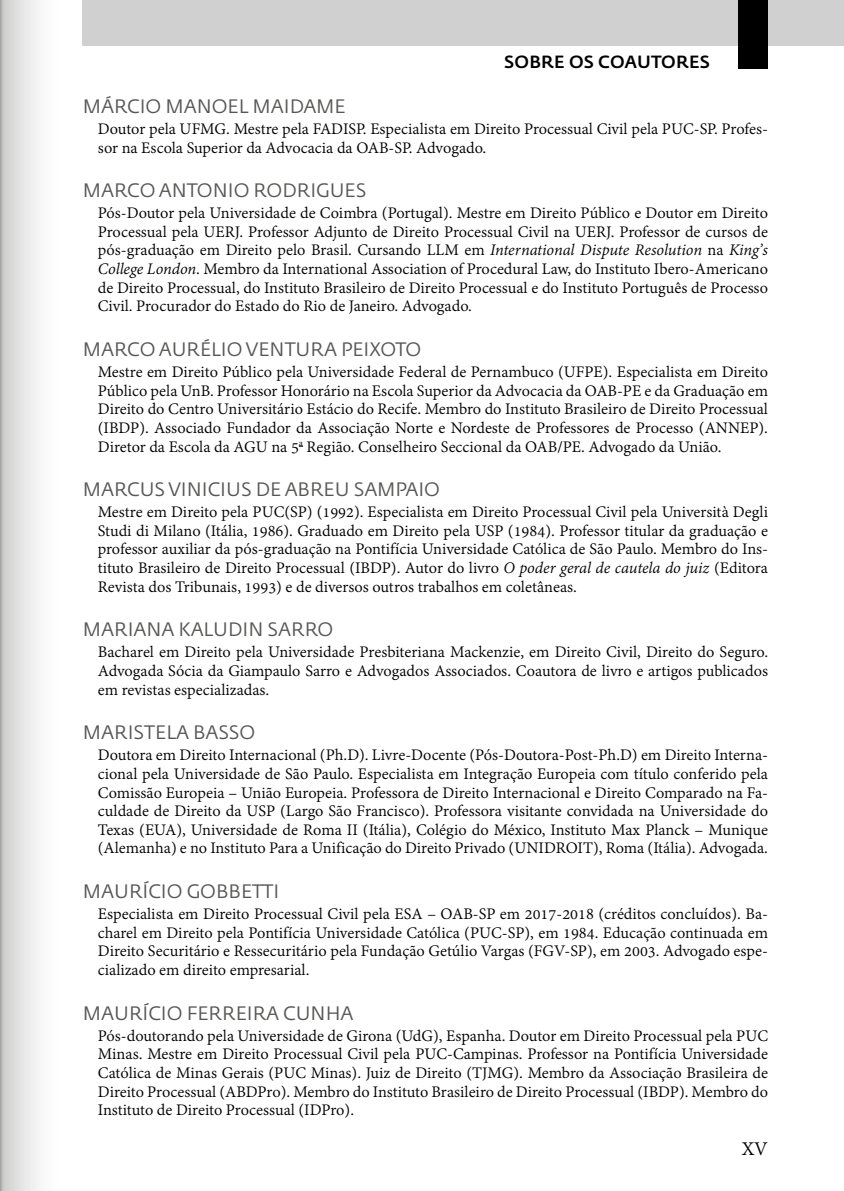
<style>
.page{position:relative;width:844px;height:1191px;background:#fff}
.page>*{position:absolute;margin:0;border:0;box-sizing:border-box;transform-origin:0 0}
.t1{font:21px "Adobe Devanagari";color:#000}
.t2{font:19.25px "Fedra Sans Std";color:#575756}
.t3{font:17.5px/18.6px "Adobe Devanagari";color:#000;text-align:justify}
.t4{font:500 17.5px "Fedra Sans Std";letter-spacing:.01em;color:#000}
.s1{font-style:italic}
</style>
<div class="page">
<div style="left:83px;top:0;width:760px;height:45px;background:#d0d0d0"></div>
<div style="left:738px;top:0;width:29px;height:68px;background:#000"></div>
<div style="left:0;top:0;width:101px;height:1191px;background:linear-gradient(to right,#dadada,#fff)"></div>
<p class="t4" style="left:504px;top:51px;width:207px">SOBRE OS COAUTORES</p>
<p class="t2" style="left:83px;top:94px;width:264px">MÁRCIO MANOEL MAIDAME</p>
<p class="t3" style="left:98px;top:121px;width:671px">Doutor pela UFMG. Mestre pela FADISP. Especialista em Direito Processual Civil pela PUC‑SP. Profes‑ sor na Escola Superior da Advocacia da OAB‑SP. Advogado.</p>
<p class="t2" style="left:83px;top:178px;width:285px">MARCO ANTONIO RODRIGUES</p>
<p class="t3" style="left:98px;top:205px;width:671px">Pós‑Doutor pela Universidade de Coimbra (Portugal). Mestre em Direito Público e Doutor em Direito Processual pela UERJ. Professor Adjunto de Direito Processual Civil na UERJ. Professor de cursos de pós‑graduação em Direito pelo Brasil. Cursando LLM em <span class="s1">International Dispute Resolution</span> na <span class="s1">King’s College London</span>. Membro da International Association of Procedural Law, do Instituto Ibero‑Americano de Direito Processual, do Instituto Brasileiro de Direito Processual e do Instituto Português de Processo Civil. Procurador do Estado do Rio de Janeiro. Advogado.</p>
<p class="t2" style="left:83px;top:337px;width:340px">MARCO AURÉLIO VENTURA PEIXOTO</p>
<p class="t3" style="left:98px;top:364px;width:671px">Mestre em Direito Público pela Universidade Federal de Pernambuco (UFPE). Especialista em Direito Público pela UnB. Professor Honorário na Escola Superior da Advocacia da OAB‑PE e da Graduação em Direito do Centro Universitário Estácio do Recife. Membro do Instituto Brasileiro de Direito Processual (IBDP). Associado Fundador da Associação Norte e Nordeste de Professores de Processo (ANNEP).<br>Diretor da Escola da AGU na 5<sup>a</sup> Região. Conselheiro Seccional da OAB/PE. Advogado da União.</p>
<p class="t2" style="left:83px;top:477px;width:358px">MARCUS VINICIUS DE ABREU SAMPAIO</p>
<p class="t3" style="left:98px;top:504px;width:671px">Mestre em Direito pela PUC(SP) (1992). Especialista em Direito Processual Civil pela Università Degli Studi di Milano (Itália, 1986). Graduado em Direito pela USP (1984). Professor titular da graduação e professor auxiliar da pós‑graduação na Pontifícia Universidade Católica de São Paulo. Membro do Ins‑ tituto Brasileiro de Direito Processual (IBDP). Autor do livro <span class="s1">O poder geral de cautela do juiz</span> (Editora Revista dos Tribunais, 1993) e de diversos outros trabalhos em coletâneas.</p>
<p class="t2" style="left:83px;top:617px;width:252px">MARIANA KALUDIN SARRO</p>
<p class="t3" style="left:98px;top:644px;width:671px">Bacharel em Direito pela Universidade Presbiteriana Mackenzie, em Direito Civil, Direito do Seguro.<br>Advogada Sócia da Giampaulo Sarro e Advogados Associados. Coautora de livro e artigos publicados em revistas especializadas.</p>
<p class="t2" style="left:83px;top:720px;width:174px">MARISTELA BASSO</p>
<p class="t3" style="left:98px;top:747px;width:671px">Doutora em Direito Internacional (Ph.D). Livre‑Docente (Pós‑Doutora‑Post‑Ph.D) em Direito Interna‑ cional pela Universidade de São Paulo. Especialista em Integração Europeia com título conferido pela Comissão Europeia – União Europeia. Professora de Direito Internacional e Direito Comparado na Fa‑ culdade de Direito da USP (Largo São Francisco). Professora visitante convidada na Universidade do Texas (EUA), Universidade de Roma II (Itália), Colégio do México, Instituto Max Planck – Munique (Alemanha) e no Instituto Para a Unificação do Direito Privado (UNIDROIT), Roma (Itália). Advogada.</p>
<p class="t2" style="left:83px;top:879px;width:198px">MAURÍCIO GOBBETTI</p>
<p class="t3" style="left:98px;top:906px;width:671px">Especialista em Direito Processual Civil pela ESA – OAB‑SP em 2017‑2018 (créditos concluídos). Ba‑ charel em Direito pela Pontifícia Universidade Católica (PUC‑SP), em 1984. Educação continuada em Direito Securitário e Ressecuritário pela Fundação Getúlio Vargas (FGV‑SP), em 2003. Advogado espe‑ cializado em direito empresarial.</p>
<p class="t2" style="left:83px;top:1000px;width:272px">MAURÍCIO FERREIRA CUNHA</p>
<p class="t3" style="left:98px;top:1027px;width:671px">Pós‑doutorando pela Universidade de Girona (UdG), Espanha. Doutor em Direito Processual pela PUC Minas. Mestre em Direito Processual Civil pela PUC‑Campinas. Professor na Pontifícia Universidade Católica de Minas Gerais (PUC Minas). Juiz de Direito (TJMG). Membro da Associação Brasileira de Direito Processual (ABDPro). Membro do Instituto Brasileiro de Direito Processual (IBDP). Membro do Instituto de Direito Processual (IDPro).</p>
<p class="t1" style="left:741px;top:1136px;width:28px">XV</p>
</div>
